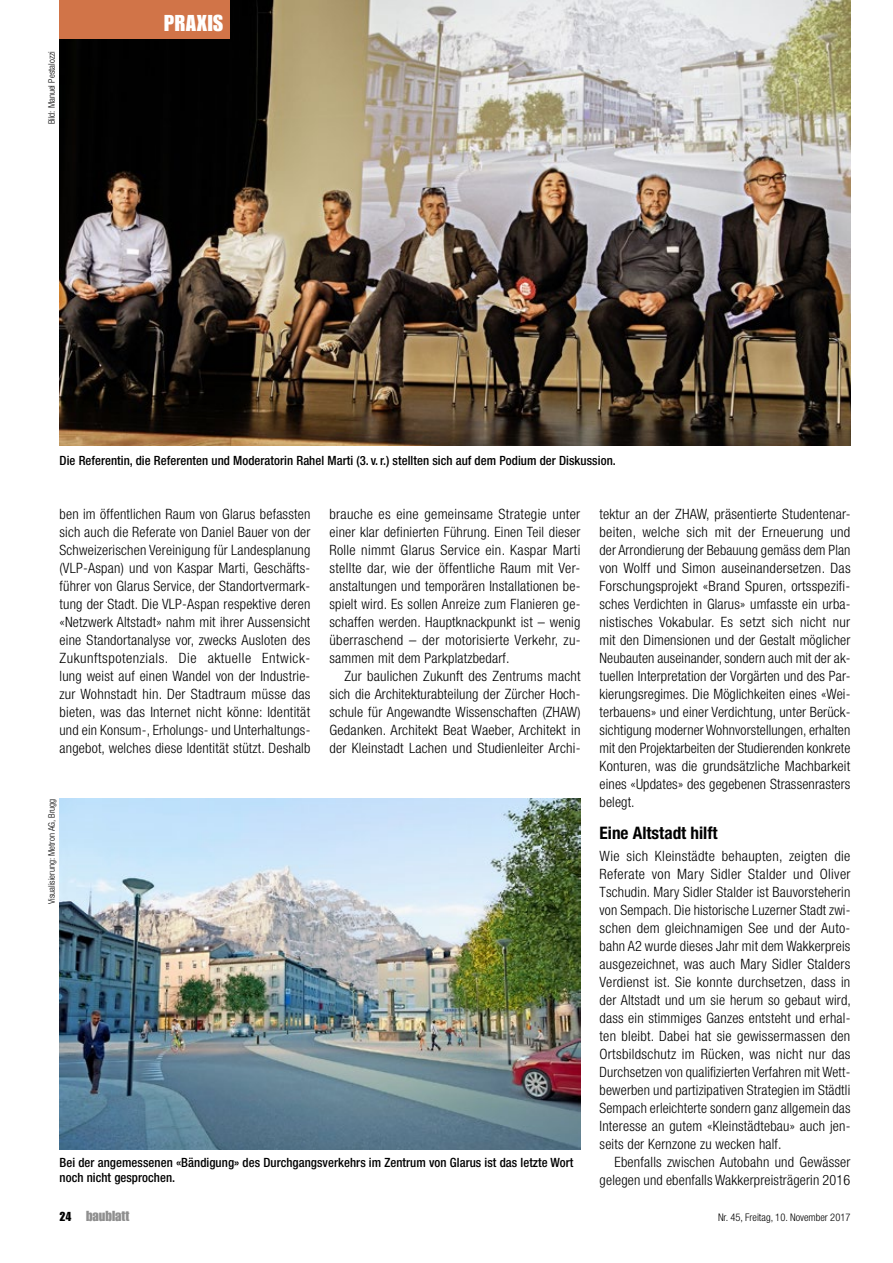
<style>
.page{position:relative;width:893px;height:1263px;background:#fff}
.page>*{position:absolute;margin:0;border:0;box-sizing:border-box;transform-origin:0 0}
.t1{font:22.5px "Impact LT Std";letter-spacing:.025em;color:#fff}
.t2{font:700 condensed 17.25px "Helvetica Neue LT Pro";color:#000}
.t3{font:300 condensed 14.25px/18px "Helvetica Neue LT Pro";letter-spacing:.015em;color:#000;text-align:justify}
.t4{font:14.25px "Impact LT Std";color:#8f8f8f}
.t5{font:500 condensed 12.75px/15px "Helvetica Neue LT Pro";letter-spacing:.005em;color:#000}
.t6{font:300 condensed 10.5px "Helvetica Neue LT Pro";color:#000}
.t7{font:300 condensed 9px "Helvetica Neue LT Pro";color:#000}
.s1{font-size:12.75px;color:#000}
</style>
<div class="page">
<img style="left:60px;top:0;width:790px;height:445px">
<img style="left:60px;top:798px;width:520px;height:351px">
<div style="left:60px;top:0;width:170px;height:38px;background:#d17448"></div>
<p class="t7" style="left:47px;top:124px;width:75px;rotate:-90deg">Bild: Manuel Pestalozzi</p>
<h1 class="t1" style="left:164px;top:10px;width:61px">PRAXIS</h1>
<p class="t5" style="left:60px;top:453px;width:558px">Die Referentin, die Referenten und Moderatorin Rahel Marti (3. v.r.) stellten sich auf dem Podium der Diskussion.</p>
<p class="t3" style="left:60px;top:505px;width:253px">ben im öffentlichen Raum von Glarus befassten sich auch die Referate von Daniel Bauer von der Schweizerischen Vereinigung für Landesplanung (VLP-Aspan) und von Kaspar Marti, Geschäfts&shy;führer von Glarus Service, der Standortvermark&shy;tung der Stadt. Die VLP-Aspan respektive deren «Netzwerk Altstadt» nahm mit ihrer Aussensicht eine Standortanalyse vor, zwecks Ausloten des Zukunftspotenzials. Die aktuelle Entwick&shy;lung weist auf einen Wandel von der Industrie&shy;zur Wohnstadt hin. Der Stadtraum müsse das bieten, was das Internet nicht könne: Identität und ein Konsum-, Erholungs- und Unterhaltungs&shy;angebot, welches diese Identität stützt. Deshalb</p>
<p class="t3" style="left:330px;top:505px;width:253px">brauche es eine gemeinsame Strategie unter einer klar definierten Führung. Einen Teil dieser Rolle nimmt Glarus Service ein. Kaspar Marti stellte dar, wie der öffentliche Raum mit Ver&shy;anstaltungen und temporären Installationen be&shy;spielt wird. Es sollen Anreize zum Flanieren ge&shy;schaffen werden. Hauptknackpunkt ist – wenig überraschend – der motorisierte Verkehr, zu&shy;sammen mit dem Parkplatzbedarf.</p>
<p class="t3" style="left:330px;top:667px;width:253px;text-indent:15px">Zur baulichen Zukunft des Zentrums macht sich die Architekturabteilung der Zürcher Hoch&shy;schule für Angewandte Wissenschaften (ZHAW)<br>Gedanken. Architekt Beat Waeber, Architekt in der Kleinstadt Lachen und Studienleiter Archi-</p>
<p class="t7" style="left:47px;top:904px;width:107px;rotate:-90deg">Visualisierung: Metron AG, Brugg</p>
<p class="t5" style="left:60px;top:1154px;width:515px">Bei der angemessenen «Bändigung» des Durchgangsverkehrs im Zentrum von Glarus ist das letzte Wort noch nicht gesprochen.</p>
<p class="t3" style="left:600px;top:505px;width:253px">tektur an der ZHAW, präsentierte Studentenar&shy;beiten, welche sich mit der Erneuerung und der Arrondierung der Bebauung gemäss dem Plan von Wolff und Simon auseinandersetzen. Das Forschungsprojekt «Brand Spuren, ortsspezifi&shy;sches Verdichten in Glarus» umfasste ein urba&shy;nistisches Vokabular. Es setzt sich nicht nur mit den Dimensionen und der Gestalt möglicher Neubauten auseinander, sondern auch mit der ak&shy;tuellen Interpretation der Vorgärten und des Par&shy;kierungsregimes. Die Möglichkeiten eines «Wei&shy;terbauens» und einer Verdichtung, unter Berück&shy;sichtigung moderner Wohnvorstellungen, erhalten mit den Projektarbeiten der Studierenden konkrete Konturen, was die grundsätzliche Machbarkeit eines «Updates» des gegebenen Strassenrasters belegt.</p>
<p class="t2" style="left:600px;top:823px;width:120px">Eine Altstadt hilft</p>
<p class="t3" style="left:600px;top:847px;width:253px">Wie sich Kleinstädte behaupten, zeigten die Referate von Mary Sidler Stalder und Oliver Tschudin. Mary Sidler Stalder ist Bauvorsteherin von Sempach. Die historische Luzerner Stadt zwi&shy;schen dem gleichnamigen See und der Auto&shy;bahn A2 wurde dieses Jahr mit dem Wakkerpreis ausgezeichnet, was auch Mary Sidler Stalders Verdienst ist. Sie konnte durchsetzen, dass in der Altstadt und um sie herum so gebaut wird, dass ein stimmiges Ganzes entsteht und erhal&shy;ten bleibt. Dabei hat sie gewissermassen den Ortsbildschutz im Rücken, was nicht nur das Durchsetzen von qualifizierten Verfahren mit Wett&shy;bewerben und partizipativen Strategien im Städtli Sempach erleichterte sondern ganz allgemein das Interesse an gutem «Kleinstädtebau» auch jen&shy;seits der Kernzone zu wecken half.</p>
<p class="t3" style="left:600px;top:1153px;width:252px;text-align:right">Ebenfalls zwischen Autobahn und Gewässer gelegen und ebenfalls Wakkerpreisträgerin 2016</p>
<p class="t4" style="left:60px;top:1208px;width:72px"><span class="s1">24</span> baublatt</p>
<p class="t6" style="left:718px;top:1211px;width:134px">Nr. 45, Freitag, 10. November 2017</p>
</div>
